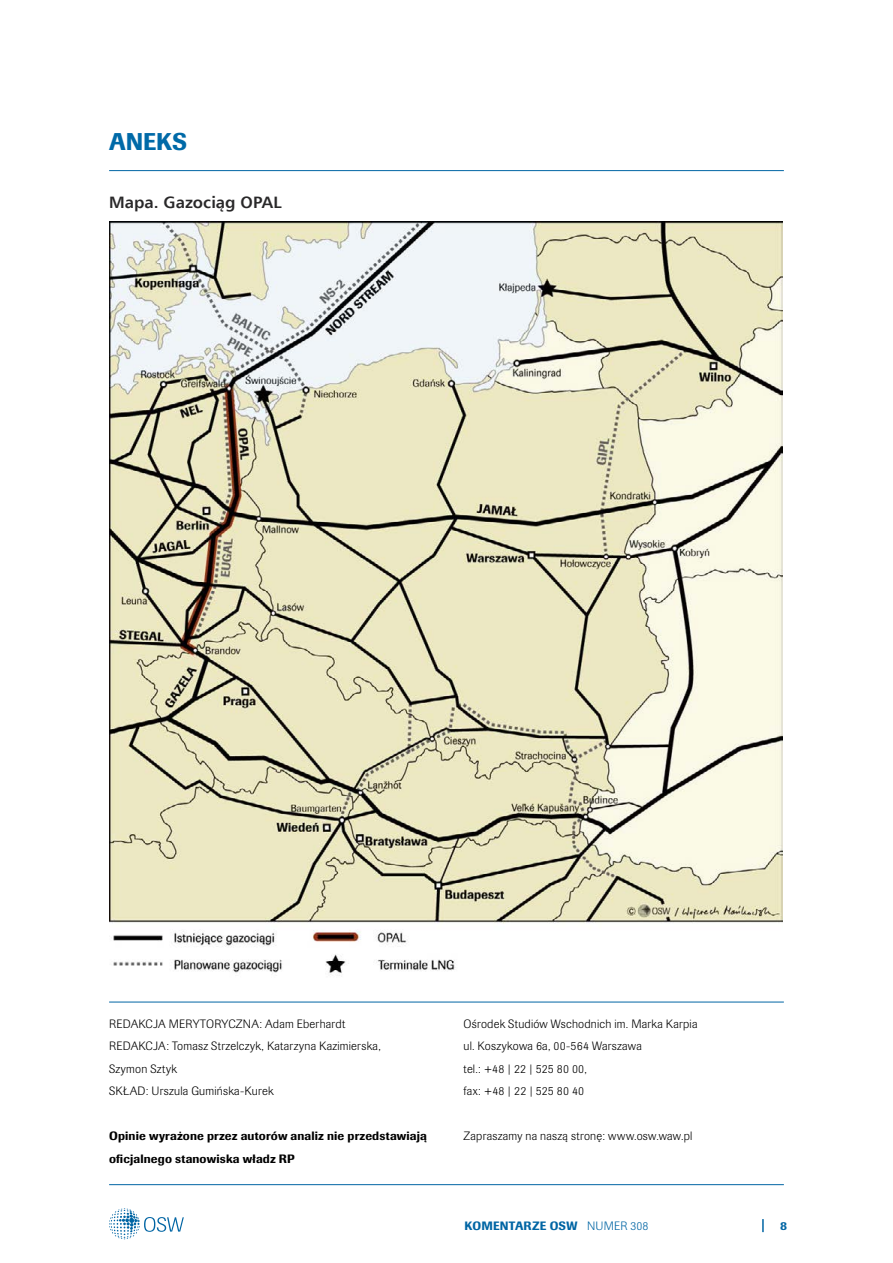
<style>
.page{position:relative;width:893px;height:1263px;background:#fff}
.page>*{position:absolute;margin:0;border:0;box-sizing:border-box;transform-origin:0 0}
.t1{font:500 24px "Imago Pro";color:#006aa8}
.t2{font:16.5px "Humanist 777 TL Bold B";color:#292829}
.t3{font:300 12px/22.5px "Imago Pro";letter-spacing:.02em;color:#000}
.t4{font:500 12px/22.5px "Imago Pro";letter-spacing:.01em;color:#000}
.t5{font:500 12px "Imago Pro";letter-spacing:.02em;color:#0065a4}
.s1{font-weight:300}
</style>
<div class="page">
<svg style="left:762px;top:1219px;width:2px;height:13px"></svg>
<svg style="left:109px;top:1208px;width:75px;height:31px"></svg>
<hr style="left:109px;top:1002px;width:675px;height:1px;background:#0065a4">
<hr style="left:109px;top:1184px;width:675px;height:1px;background:#0065a4">
<img style="left:109px;top:222px;width:673px;height:754px">
<hr style="left:109px;top:170px;width:675px;height:1px;background:#0065a4">
<h1 class="t1" style="left:109px;top:126px;width:80px">ANEKS</h1>
<h2 class="t2" style="left:109px;top:191px;width:174px">Mapa. Gazociąg OPAL</h2>
<p class="t3" style="left:109px;top:1012px;width:273px">REDAKCJA MERYTORYCZNA: Adam Eberhardt REDAKCJA: Tomasz Strzelczyk, Katarzyna Kazimierska, Szymon Sztyk<br>SKŁAD: Urszula Gumińska-Kurek</p>
<p class="t4" style="left:109px;top:1124px;width:319px">Opinie wyrażone przez autorów analiz nie przedstawiają oficjalnego stanowiska władz RP</p>
<p class="t3" style="left:463px;top:1012px;width:236px">Ośrodek Studiów Wschodnich im. Marka Karpia ul. Koszykowa 6a, 00-564 Warszawa<br>tel.: +48 | 22 | 525 80 00,<br>fax: +48 | 22 | 525 80 40</p>
<p class="t3" style="left:463px;top:1124px;width:230px">Zapraszamy na naszą stronę: www.osw.waw.pl</p>
<p class="t5" style="left:465px;top:1218px;width:185px">KOMENTARZE OSW <span class="s1">NUMER 308</span></p>
<p class="t5" style="left:780px;top:1218px;width:8px">8</p>
</div>
